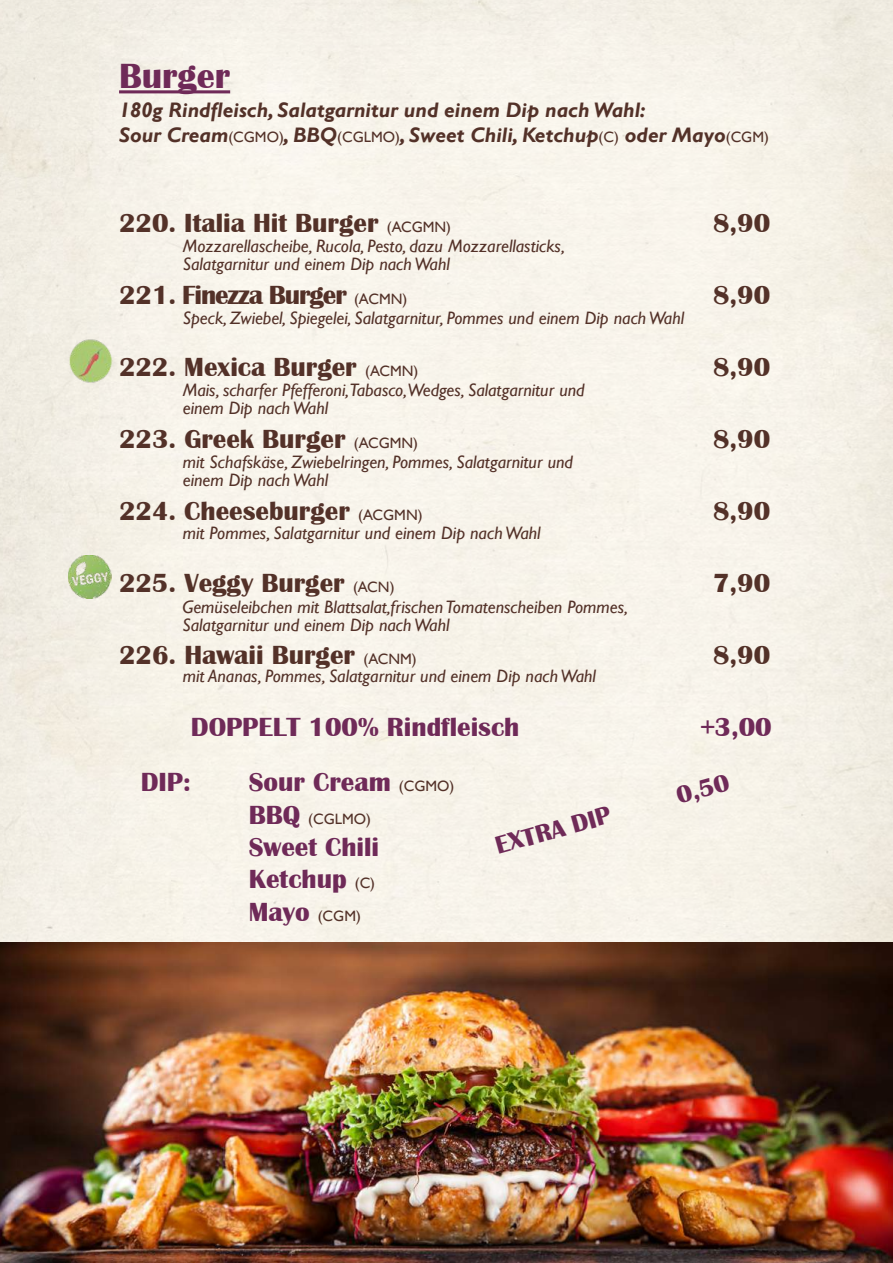
<style>
.page{position:relative;width:893px;height:1263px;background:#fff}
.page>*{position:absolute;margin:0;border:0;box-sizing:border-box;transform-origin:0 0}
.t1{font:700 36px "Britannic";color:#6f2a58}
.t2{font:700 27px "Britannic";color:#533128}
.t3{font:700 27px/32.4px "Britannic";color:#6f2a58}
.t4{font:700 27px "Britannic";letter-spacing:-.04em;color:#533128}
.t5{font:700 25.5px "Britannic";color:#6f2a58}
.t6{font:italic 700 21px/25.2px "Gill Sans";color:#533128}
.t7{font:italic 18px/18px "Gill Sans";color:#533128}
.t8{font:15px "Gill Sans";color:#533128}
.s1{font-weight:400;font-style:normal;font-size:15px}
.s2{font-family:"Gill Sans";font-weight:400;font-size:15px}
.s3{font-family:"Gill Sans";font-weight:400;font-size:15px;color:#533128}
.s4{font-family:"Britannic";font-weight:700;font-size:27px;color:#6f2a58}
</style>
<div class="page">
<img style="left:0;top:0;width:893px;height:943px">
<hr style="left:119px;top:90px;width:111px;height:3px;background:#6f2a58">
<img style="left:69px;top:339px;width:43px;height:44px">
<img style="left:68px;top:555px;width:43px;height:44px">
<img style="left:0;top:943px;width:893px;height:320px">
<h1 class="t1" style="left:119px;top:56px;width:113px">Burger</h1>
<p class="t6" style="left:119px;top:98px;width:651px">180g Rindfleisch, Salatgarnitur und einem Dip nach Wahl:<br>Sour Cream<span class="s1">(CGMO)</span>, BBQ<span class="s1">(CGLMO)</span>, Sweet Chili, Ketchup<span class="s1">(C)</span> oder Mayo<span class="s1">(CGM)</span></p>
<h2 class="t2" style="left:119px;top:208px;width:334px">220. Italia Hit Burger <span class="s2">(ACGMN)</span></h2>
<h2 class="t2" style="left:713px;top:208px;width:59px">8,90</h2>
<p class="t7" style="left:183px;top:237px;width:384px">Mozzarellascheibe, Rucola, Pesto, dazu Mozzarellasticks,<br>Salatgarnitur und einem Dip nach Wahl</p>
<h2 class="t4" style="left:119px;top:280px;width:290px">221. Finezza Burger <span class="s2">(ACMN)</span></h2>
<h2 class="t2" style="left:713px;top:280px;width:59px">8,90</h2>
<p class="t7" style="left:183px;top:309px;width:503px">Speck, Zwiebel, Spiegelei, Salatgarnitur, Pommes und einem Dip nach Wahl</p>
<h2 class="t2" style="left:119px;top:352px;width:301px">222. Mexica Burger <span class="s2">(ACMN)</span></h2>
<h2 class="t2" style="left:713px;top:352px;width:59px">8,90</h2>
<p class="t7" style="left:183px;top:381px;width:403px">Mais, scharfer Pfefferoni,Tabasco,Wedges, Salatgarnitur und einem Dip nach Wahl</p>
<h2 class="t2" style="left:119px;top:424px;width:301px">223. Greek Burger <span class="s2">(ACGMN)</span></h2>
<h2 class="t2" style="left:713px;top:424px;width:59px">8,90</h2>
<p class="t7" style="left:183px;top:453px;width:392px">mit Schafskäse, Zwiebelringen, Pommes, Salatgarnitur und einem Dip nach Wahl</p>
<h2 class="t2" style="left:119px;top:496px;width:305px">224. Cheeseburger <span class="s2">(ACGMN)</span></h2>
<h2 class="t2" style="left:713px;top:496px;width:59px">8,90</h2>
<p class="t7" style="left:183px;top:525px;width:359px">mit Pommes, Salatgarnitur und einem Dip nach Wahl</p>
<h2 class="t2" style="left:119px;top:568px;width:277px">225. Veggy Burger <span class="s2">(ACN)</span></h2>
<h2 class="t2" style="left:713px;top:568px;width:59px">7,90</h2>
<p class="t7" style="left:182px;top:598px;width:447px">Gemüseleibchen mit Blattsalat,frischen Tomatenscheiben Pommes,<br>Salatgarnitur und einem Dip nach Wahl</p>
<h2 class="t2" style="left:119px;top:640px;width:299px">226. Hawaii Burger <span class="s2">(ACNM)</span></h2>
<h2 class="t2" style="left:713px;top:640px;width:59px">8,90</h2>
<p class="t7" style="left:183px;top:667px;width:415px">mit Ananas, Pommes, Salatgarnitur und einem Dip nach Wahl</p>
<h2 class="t3" style="left:191px;top:711px;width:330px">DOPPELT 100% Rindfleisch</h2>
<h2 class="t3" style="left:701px;top:711px;width:72px">+3,00</h2>
<h2 class="t3" style="left:141px;top:766px;width:51px">DIP:</h2>
<h2 class="t3" style="left:249px;top:766px;width:207px">Sour Cream <span class="s3">(CGMO)</span></h2>
<p class="t8" style="left:249px;top:810px;width:124px"><span class="s4">BBQ</span> (CGLMO)</p>
<h2 class="t3" style="left:249px;top:831px;width:132px">Sweet Chili<br>Ketchup <span class="s3">(C)</span></h2>
<p class="t8" style="left:249px;top:907px;width:114px"><span class="s4">Mayo</span> (CGM)</p>
<h3 class="t5" style="left:492px;top:832px;width:120px;rotate:-16deg">EXTRA DIP</h3>
<h3 class="t5" style="left:673px;top:782px;width:55px;rotate:-16deg">0,50</h3>
</div>
